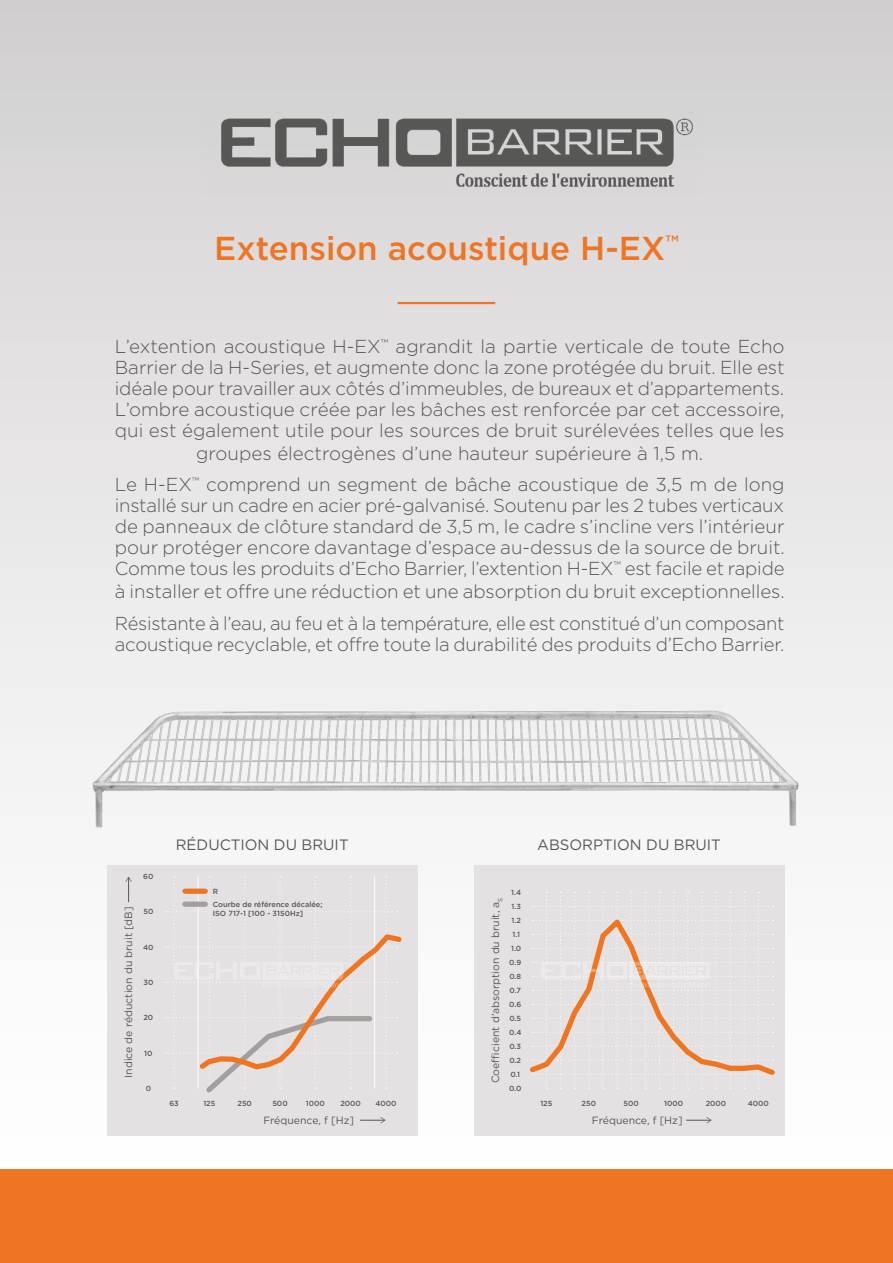
<style>
.page{position:relative;width:893px;height:1263px;background:#fff}
.page>*{position:absolute;margin:0;border:0;box-sizing:border-box;transform-origin:0 0}
.t1{font:500 33.15px "Gotham";color:#ee7523}
.Paragraph_Style_1{font:300 18.75px/21.3px "Gotham";letter-spacing:-.005em;color:#575756;text-align:center}
.t2{font:15px "Gotham";color:#585758}
.t3{font:10.5px "Gotham";color:#575756}
.t4{font:500 7.35px/8.9px "Gotham";color:#575756}
</style>
<div class="page">
<div style="left:0;top:0;width:893px;height:1263px;background:linear-gradient(to bottom,#d3d1d2,#fff)"></div>
<hr style="left:398px;top:302px;width:97px;height:2px;background:#ee7523">
<div style="left:0;top:1169px;width:893px;height:94px;background:#ee7523"></div>
<img style="left:89px;top:642px;width:715px;height:223px">
<div style="left:474px;top:865px;width:310px;height:270px;background:#e3e1e2"></div>
<svg style="left:686px;top:1117px;width:25px;height:6px"></svg>
<div style="left:107px;top:865px;width:311px;height:270px;background:#e3e1e2"></div>
<svg style="left:125px;top:877px;width:7px;height:25px"></svg>
<svg style="left:360px;top:1117px;width:25px;height:6px"></svg>
<svg style="left:166px;top:876px;width:236px;height:217px"></svg>
<svg style="left:530px;top:892px;width:245px;height:197px"></svg>
<img style="left:202px;top:106px;width:500px;height:90px">
<p class="t1" style="left:214px;top:227px;width:466px">Extension acoustique H-EX<sup>™</sup></p>
<p class="Paragraph_Style_1" style="left:115px;top:336px;width:671px">L’extention acoustique H-EX<sup>™</sup> agrandit la partie verticale de toute Echo Barrier de la H-Series, et augmente donc la zone protégée du bruit. Elle est idéale pour travailler aux côtés d’immeubles, de bureaux et d’appartements.<br>L’ombre acoustique créée par les bâches est renforcée par cet accessoire, qui est également utile pour les sources de bruit surélevées telles que les groupes électrogènes d’une hauteur supérieure à 1,5 m.</p>
<p class="Paragraph_Style_1" style="left:115px;top:474px;width:672px;text-align:justify">Le H-EX<sup>™</sup> comprend un segment de bâche acoustique de 3,5 m de long installé sur un cadre en acier pré-galvanisé. Soutenu par les 2 tubes verticaux de panneaux de clôture standard de 3,5 m, le cadre s’incline vers l’intérieur pour protéger encore davantage d’espace au-dessus de la source de bruit.<br>Comme tous les produits d’Echo Barrier, l’extention H-EX<sup>™</sup> est facile et rapide à installer et offre une réduction et une absorption du bruit exceptionnelles.</p>
<p class="Paragraph_Style_1" style="left:115px;top:612px;width:671px;text-align:left">Résistante à l’eau, au feu et à la température, elle est constitué d’un composant acoustique recyclable, et offre toute la durabilité des produits d’Echo Barrier.</p>
<p class="t4" style="left:143px;top:872px;width:12px">60</p>
<p class="t3" style="left:122px;top:1078px;width:173px;rotate:-90deg">Indice de réduction du bruit [dB]</p>
<p class="t4" style="left:143px;top:907px;width:11px">50</p>
<p class="t4" style="left:143px;top:942px;width:12px">40</p>
<p class="t4" style="left:143px;top:978px;width:11px">30</p>
<p class="t4" style="left:143px;top:1013px;width:11px">20</p>
<p class="t4" style="left:144px;top:1048px;width:10px">10</p>
<p class="t4" style="left:146px;top:1084px;width:7px">0</p>
<p class="t2" style="left:176px;top:835px;width:174px">RÉDUCTION DU BRUIT</p>
<p class="t2" style="left:537px;top:835px;width:185px">ABSORPTION DU BRUIT</p>
<p class="t4" style="left:213px;top:887px;width:7px">R</p>
<p class="t4" style="left:511px;top:888px;width:11px">1.4</p>
<p class="t4" style="left:213px;top:900px;width:111px">Courbe de référence décalée;<br>ISO 717-1 [100 - 3150Hz]</p>
<p class="t3" style="left:489px;top:1083px;width:187px;rotate:-90deg">Coe cient d’absorption du bruit, a<sub>S</sub></p>
<p class="t4" style="left:511px;top:902px;width:11px">1.3</p>
<p class="t4" style="left:511px;top:916px;width:11px">1.2</p>
<p class="t4" style="left:512px;top:930px;width:9px">1.1</p>
<p class="t4" style="left:511px;top:944px;width:12px">1.0</p>
<p class="t4" style="left:509px;top:958px;width:14px">0.9</p>
<p class="t4" style="left:509px;top:972px;width:13px">0.8</p>
<p class="t4" style="left:510px;top:986px;width:13px">0.7</p>
<p class="t4" style="left:509px;top:1000px;width:14px">0.6</p>
<p class="t4" style="left:509px;top:1014px;width:13px">0.5</p>
<p class="t4" style="left:509px;top:1028px;width:14px">0.4</p>
<p class="t4" style="left:509px;top:1042px;width:13px">0.3</p>
<p class="t4" style="left:509px;top:1056px;width:13px">0.2</p>
<p class="t4" style="left:510px;top:1070px;width:11px">0.1</p>
<p class="t4" style="left:509px;top:1084px;width:14px">0.0</p>
<p class="t4" style="left:169px;top:1098px;width:11px">63</p>
<p class="t4" style="left:203px;top:1098px;width:14px">125</p>
<p class="t4" style="left:237px;top:1098px;width:16px">250</p>
<p class="t4" style="left:272px;top:1098px;width:17px">500</p>
<p class="t3" style="left:263px;top:1113px;width:92px">Fréquence, f [Hz]</p>
<p class="t4" style="left:306px;top:1098px;width:20px">1000</p>
<p class="t4" style="left:340px;top:1098px;width:22px">2000</p>
<p class="t4" style="left:375px;top:1098px;width:23px">4000</p>
<p class="t4" style="left:540px;top:1098px;width:14px">125</p>
<p class="t4" style="left:582px;top:1098px;width:16px">250</p>
<p class="t4" style="left:623px;top:1098px;width:17px">500</p>
<p class="t3" style="left:592px;top:1113px;width:92px">Fréquence, f [Hz]</p>
<p class="t4" style="left:664px;top:1098px;width:20px">1000</p>
<p class="t4" style="left:706px;top:1098px;width:22px">2000</p>
<p class="t4" style="left:748px;top:1098px;width:23px">4000</p>
</div>
